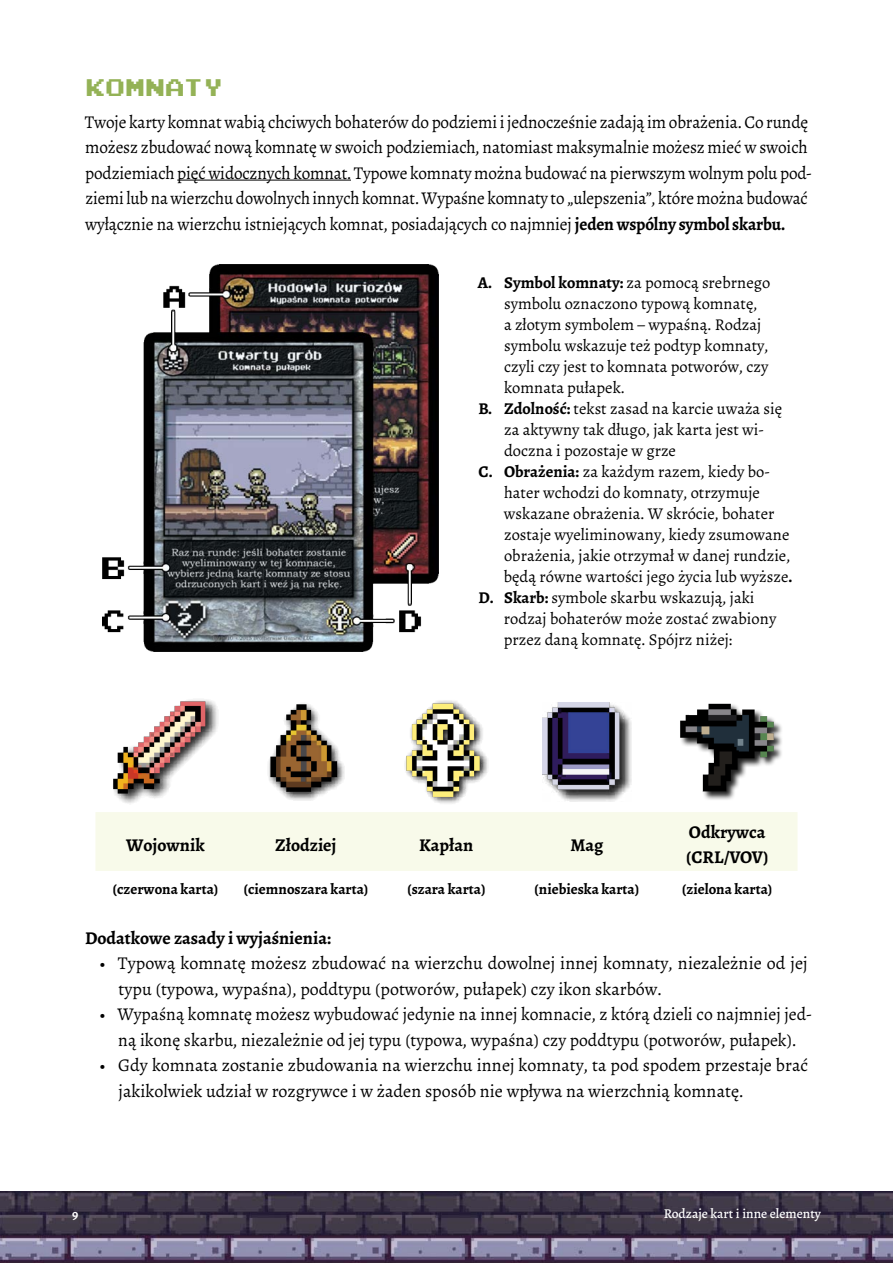
<style>
.page{position:relative;width:893px;height:1263px;background:#fff}
.page>*{position:absolute;margin:0;border:0;box-sizing:border-box;transform-origin:0 0}
.t1{font:24px "Joystix Monospace";color:#94b256}
.p4_no_indent{font:18px/25.5px "Alegreya";color:#000}
.p4_no_indent-2{font:18px/25.5px "Alegreya";color:#000;scale:.96 1}
.p4{font:700 18px/25.5px "Alegreya";color:#000}
.t2{font:16.5px/21px "Alegreya";color:#000}
.p4-2{font:700 15px "Alegreya";color:#000}
.t3{font:500 13.5px "Alegreya";color:#fff}
.t4{font:700 13.5px "Alegreya";color:#fff}
.s1{font-weight:700}
</style>
<div class="page">
<img style="left:0;top:1191px;width:893px;height:72px">
<hr style="left:177px;top:180px;width:174px;height:1px;background:#000">
<img style="left:103px;top:264px;width:335px;height:387px">
<div style="left:95px;top:812px;width:702px;height:59px;background:#f8faea"></div>
<img style="left:113px;top:699px;width:105px;height:105px">
<img style="left:268px;top:703px;width:77px;height:98px">
<img style="left:405px;top:700px;width:83px;height:104px">
<img style="left:542px;top:702px;width:89px;height:99px">
<img style="left:680px;top:703px;width:102px;height:97px">
<h2 class="t1" style="left:85px;top:69px;width:139px">KOMNATY</h2>
<p class="p4_no_indent-2" style="left:85px;top:109px;width:759px">Twoje karty komnat wabią chciwych bohaterów do podziemi i jednocześnie zadają im obrażenia. Co rundę możesz zbudować nową komnatę w swoich podziemiach, natomiast maksymalnie możesz mieć w swoich podziemiach pięć widocznych komnat. Typowe komnaty można budować na pierwszym wolnym polu pod&shy;ziemi lub na wierzchu dowolnych innych komnat. Wypaśne komnaty to „ulepszenia”, które można budować wyłącznie na wierzchu istniejących komnat, posiadających co najmniej <span class="s1">jeden wspólny symbol skarbu.</span></p>
<p class="t2" style="left:504px;top:272px;width:268px;text-indent:-26px"><span class="s1">A. Symbol komnaty:</span> za pomocą srebrnego symbolu oznaczono typową komnatę,<br>a złotym symbolem – wypaśną. Rodzaj symbolu wskazuje też podtyp komnaty, czyli czy jest to komnata potworów, czy komnata pułapek.</p>
<p class="t2" style="left:504px;top:398px;width:280px;text-indent:-26px"><span class="s1">B. Zdolność:</span> tekst zasad na karcie uważa się za aktywny tak długo, jak karta jest wi&shy;doczna i pozostaje w grze</p>
<p class="t2" style="left:504px;top:461px;width:290px;text-indent:-25px"><span class="s1">C. Obrażenia:</span> za każdym razem, kiedy bo&shy;hater wchodzi do komnaty, otrzymuje wskazane obrażenia. W skrócie, bohater zostaje wyeliminowany, kiedy zsumowane obrażenia, jakie otrzymał w danej rundzie, będą równe wartości jego życia lub wyższe<span class="s1">.</span></p>
<p class="t2" style="left:504px;top:587px;width:274px;text-indent:-25px"><span class="s1">D. Skarb:</span> symbole skarbu wskazują, jaki rodzaj bohaterów może zostać zwabiony przez daną komnatę. Spójrz niżej:</p>
<p class="p4" style="left:126px;top:832px;width:80px">Wojownik</p>
<p class="p4" style="left:275px;top:832px;width:63px">Złodziej</p>
<p class="p4" style="left:419px;top:832px;width:56px">Kapłan</p>
<p class="p4" style="left:570px;top:832px;width:34px">Mag</p>
<p class="p4" style="left:686px;top:819px;width:84px">Odkrywca (CRL/VOV)</p>
<p class="p4-2" style="left:113px;top:879px;width:108px">(czerwona karta)</p>
<p class="p4-2" style="left:243px;top:879px;width:127px">(ciemnoszara karta)</p>
<p class="p4-2" style="left:407px;top:879px;width:80px">(szara karta)</p>
<p class="p4-2" style="left:534px;top:879px;width:107px">(niebieska karta)</p>
<p class="p4-2" style="left:682px;top:879px;width:92px">(zielona karta)</p>
<p class="p4" style="left:85px;top:925px;width:248px">Dodatkowe zasady i wyjaśnienia:</p>
<p class="p4_no_indent" style="left:119px;top:950px;width:690px;text-indent:-19px">• Typową komnatę możesz zbudować na wierzchu dowolnej innej komnaty, niezależnie od jej typu (typowa, wypaśna), poddtypu (potworów, pułapek) czy ikon skarbów.</p>
<p class="p4_no_indent" style="left:100px;top:1001px;width:714px;text-align:center">• Wypaśną komnatę możesz wybudować jedynie na innej komnacie, z którą dzieli co najmniej jed&shy;ną ikonę skarbu, niezależnie od jej typu (typowa, wypaśna) czy poddtypu (potworów, pułapek).</p>
<p class="p4_no_indent" style="left:119px;top:1052px;width:691px;text-indent:-19px">• Gdy komnata zostanie zbudowania na wierzchu innej komnaty, ta pod spodem przestaje brać jakikolwiek udział w rozgrywce i w żaden sposób nie wpływa na wierzchnią komnatę.</p>
<p class="t4" style="left:72px;top:1207px;width:8px">9</p>
<p class="t3" style="left:664px;top:1204px;width:159px">Rodzaje kart i inne elementy</p>
</div>
